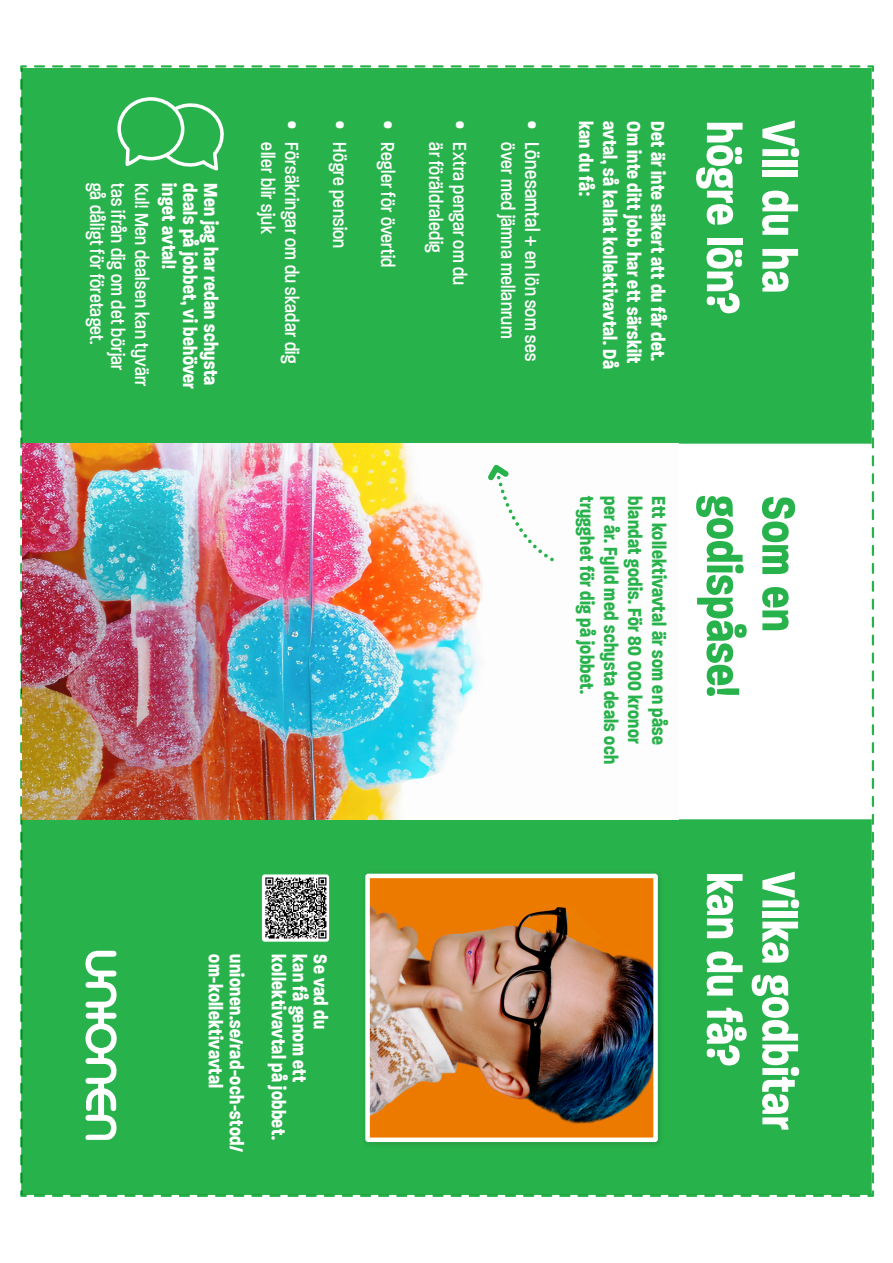
<style>
.page{position:relative;width:893px;height:1263px;background:#fff}
.page>*{position:absolute;margin:0;border:0;box-sizing:border-box;transform-origin:0 0}
.Rubrik_1{font:700 63px "Paralucent Condensed";letter-spacing:-.005em;color:#fff}
.Rubrik_1-2{font:700 63px "Paralucent Condensed";letter-spacing:-.005em;color:#28b24b}
.Brödtext_indrag{font:500 27px "Paralucent Condensed";color:#fff}
.t1{font:700 25.5px "Paralucent Condensed";color:#fff}
.Brödtext_indrag-2{font:500 25.5px "Paralucent Condensed";color:#fff}
.t2{font:700 25.5px "Paralucent Condensed";color:#28b24b}
.Brödtext_indrag-3{font:700 15px "Paralucent Condensed";color:#fff}
.s1{font-weight:700;font-size:15px}
.s2{font-size:25.5px}
</style>
<div class="page">
<img style="left:20px;top:65px;width:855px;height:1122px">
<div style="left:262px;top:874px;width:67px;height:68px;border:4px solid #fff"></div>
<img style="left:264px;top:876px;width:63px;height:63px">
<p class="Brödtext_indrag-2" style="left:132px;top:183px;width:189px;rotate:90deg">tas ifrån dig om det börjar</p>
<p class="Brödtext_indrag-2" style="left:156px;top:183px;width:205px;rotate:90deg">Kul! Men dealsen kan tyvärr</p>
<p class="t1" style="left:183px;top:183px;width:88px;rotate:90deg">inget avtal!</p>
<p class="t1" style="left:204px;top:183px;width:208px;rotate:90deg">deals på jobbet, vi behöver</p>
<p class="t1" style="left:225px;top:183px;width:204px;rotate:90deg">Men jag har redan schysta</p>
<p class="Brödtext_indrag-2" style="left:111px;top:183px;width:164px;rotate:90deg">gå dåligt för företaget.</p>
<p class="Brödtext_indrag-3" style="left:300px;top:121px;width:9px;rotate:90deg">•</p>
<p class="Brödtext_indrag-2" style="left:282px;top:142px;width:93px;rotate:90deg">eller blir sjuk</p>
<p class="Brödtext_indrag-2" style="left:306px;top:142px;width:223px;rotate:90deg">Försäkringar om du skadar dig</p>
<p class="Brödtext_indrag-2" style="left:354px;top:121px;width:129px;rotate:90deg"><span class="s1">•</span> Högre pension</p>
<p class="Brödtext_indrag-2" style="left:402px;top:121px;width:148px;rotate:90deg"><span class="s1">•</span> Regler för övertid</p>
<p class="Brödtext_indrag-3" style="left:468px;top:121px;width:9px;rotate:90deg">•</p>
<p class="Brödtext_indrag-2" style="left:450px;top:142px;width:112px;rotate:90deg">är föräldraledig</p>
<p class="Brödtext_indrag-2" style="left:474px;top:142px;width:145px;rotate:90deg">Extra pengar om du</p>
<p class="Brödtext_indrag-2" style="left:522px;top:142px;width:198px;rotate:90deg">över med jämna mellanrum</p>
<p class="Brödtext_indrag-3" style="left:540px;top:121px;width:9px;rotate:90deg">•</p>
<p class="t1" style="left:600px;top:121px;width:76px;rotate:90deg">kan du få:</p>
<p class="t1" style="left:624px;top:121px;width:249px;rotate:90deg">avtal, så kallat kollektivavtal. Då</p>
<p class="t1" style="left:648px;top:121px;width:244px;rotate:90deg">Om inte ditt jobb har ett särskilt</p>
<p class="t1" style="left:672px;top:121px;width:242px;rotate:90deg">Det är inte säkert att du får det.</p>
<p class="Brödtext_indrag" style="left:547px;top:142px;width:220px;rotate:90deg">Lönesamtal + <span class="s2">en lön som ses</span></p>
<p class="Rubrik_1" style="left:757px;top:121px;width:196px;rotate:90deg">högre lön?</p>
<p class="Rubrik_1" style="left:813px;top:121px;width:174px;rotate:90deg">Vill du ha</p>
<p class="t2" style="left:600px;top:496px;width:199px;rotate:90deg">trygghet för dig på jobbet.</p>
<p class="t2" style="left:624px;top:496px;width:269px;rotate:90deg">per år. Fylld med schysta deals och</p>
<p class="t2" style="left:648px;top:496px;width:249px;rotate:90deg">blandat godis. För 80 000 kronor</p>
<p class="t2" style="left:672px;top:496px;width:250px;rotate:90deg">Ett kollektivavtal är som en påse</p>
<p class="Rubrik_1-2" style="left:757px;top:496px;width:203px;rotate:90deg">godispåse!</p>
<p class="Rubrik_1-2" style="left:813px;top:496px;width:138px;rotate:90deg">Som en</p>
<p class="t1" style="left:229px;top:954px;width:136px;rotate:90deg">om-kollektivavtal</p>
<p class="t1" style="left:250px;top:954px;width:200px;rotate:90deg">unionen.se/rad-och-stod/</p>
<p class="t1" style="left:292px;top:954px;width:187px;rotate:90deg">kollektivavtal på jobbet.</p>
<p class="t1" style="left:313px;top:954px;width:130px;rotate:90deg">kan få genom ett</p>
<p class="t1" style="left:334px;top:954px;width:77px;rotate:90deg">Se vad du</p>
<p class="Rubrik_1" style="left:757px;top:872px;width:196px;rotate:90deg">kan du få?</p>
<p class="Rubrik_1" style="left:813px;top:872px;width:259px;rotate:90deg">Vilka godbitar</p>
</div>
